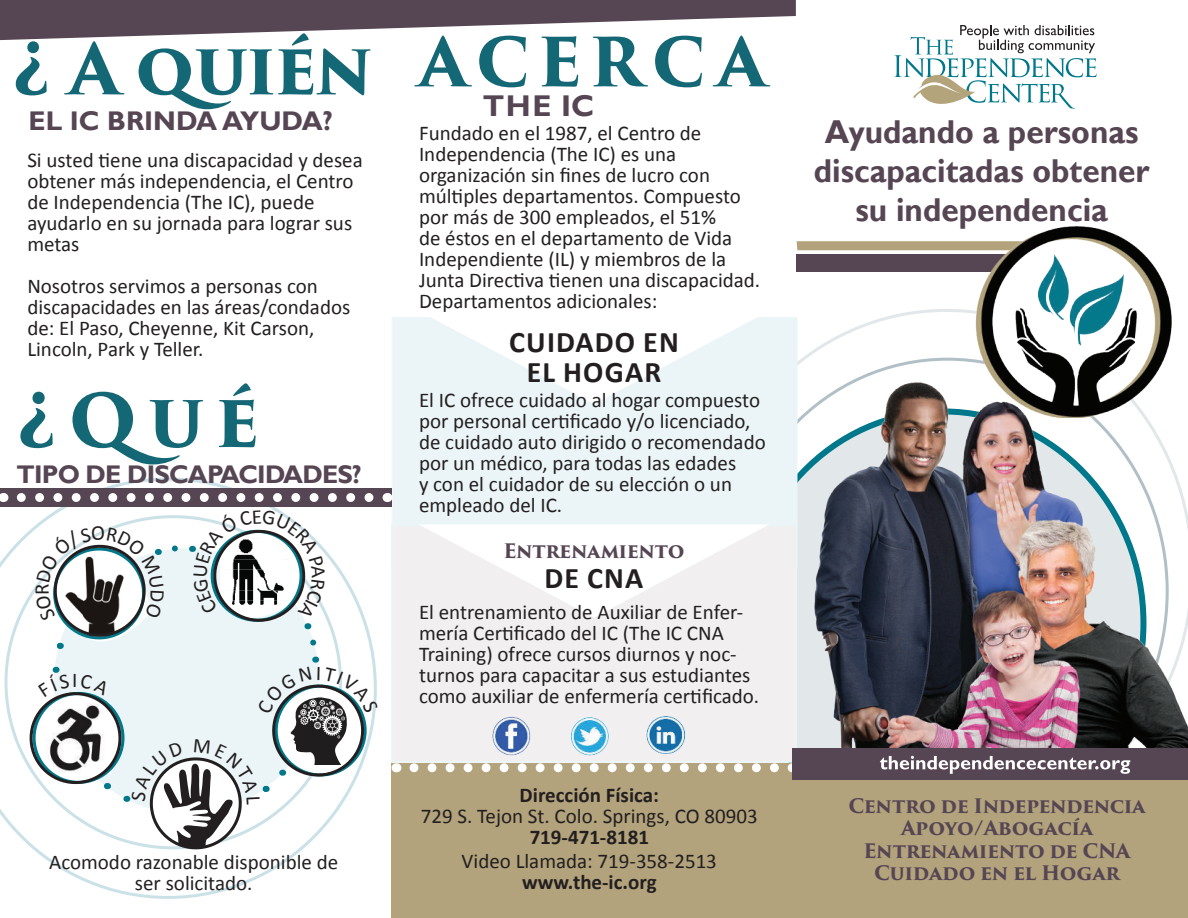
<style>
.page{position:relative;width:1188px;height:918px;background:#fff}
.page>*{position:absolute;margin:0;border:0;box-sizing:border-box;transform-origin:0 0}
.t1{font:700 72px "Trajan Pro 3";color:#146775}
.t2{font:700 69px "Trajan Pro 3";color:#146775}
.t3{font:700 66px "Trajan Pro 3";letter-spacing:.12em;color:#146775}
.t4{font:700 33px/39px "Gill Sans";color:#564553;text-align:center;scale:.95 1}
.t5{font:700 30px/30px "Calibri";letter-spacing:.04em;color:#231f20;text-align:center}
.t6{font:700 30px "Gill Sans";color:#564553}
.t7{font:700 27px "Gill Sans";color:#564553}
.t8{font:700 25.5px "Gill Sans";letter-spacing:-.03em;color:#564553}
.t9{font:21px/21px "Calibri";color:#231f20}
.t10{font:700 21px "Calibri";color:#231f20}
.t11{font:700 19.5px/22.5px "Trajan Pro 3";letter-spacing:-.025em;color:#564553;text-align:center}
</style>
<div class="page">
<svg style="left:797px;top:241px;width:175px;height:9px;background:#b4a57f"></svg>
<div style="left:797px;top:255px;width:212px;height:17px;background:#564553"></div>
<img style="left:972px;top:226px;width:200px;height:152px">
<img style="left:783px;top:378px;width:405px;height:386px">
<div style="left:392px;top:317px;width:405px;height:207px;background:#ebf5f7"></div>
<div style="left:391px;top:524px;width:406px;height:239px;background:#f1efef"></div>
<svg style="left:418px;top:524px;width:352px;height:94px"></svg>
<div style="left:392px;top:764px;width:405px;height:154px;background:#b2a37c"></div>
<svg style="left:0;top:478px;width:301px;height:421px"></svg>
<div style="left:0;top:488px;width:392px;height:19px;background:#564553"></div>
<svg style="left:21px;top:493px;width:353px;height:9px"></svg>
<svg style="left:414px;top:763px;width:369px;height:9px"></svg>
<svg style="left:418px;top:317px;width:352px;height:87px"></svg>
<img style="left:486px;top:714px;width:54px;height:44px">
<img style="left:567px;top:717px;width:54px;height:44px">
<img style="left:638px;top:710px;width:54px;height:43px">
<svg style="left:894px;top:25px;width:203px;height:84px"></svg>
<div style="left:796px;top:779px;width:392px;height:139px;background:#b2a37c"></div>
<svg style="left:0;top:0;width:796px;height:40px"></svg>
<div style="left:793px;top:748px;width:395px;height:32px;background:#564553"></div>
<svg style="left:880px;top:756px;width:250px;height:18px"></svg>
<svg style="left:22px;top:510px;width:355px;height:340px"></svg>
<h2 class="t2" style="left:12px;top:32px;width:363px">¿ A quién</h2>
<p class="t7" style="left:29px;top:110px;width:306px">EL IC BRINDA AYUDA?</p>
<p class="t9" style="left:27px;top:149px;width:337px">Si usted tiene una discapacidad y desea obtener más independencia, el Centro de Independencia (The IC), puede ayudarlo en su jornada para lograr sus metas</p>
<p class="t9" style="left:27px;top:275px;width:324px">Nosotros servimos a personas con discapacidades en las áreas/condados de: El Paso, Cheyenne, Kit Carson,<br>Lincoln, Park y Teller.</p>
<h1 class="t1" style="left:16px;top:382px;width:245px">¿Qué</h1>
<p class="t8" style="left:16px;top:464px;width:347px">TIPO DE DISCAPACIDADES?</p>
<p class="t9" style="left:31px;top:595px;width:13px;rotate:-90deg">R</p>
<p class="t9" style="left:72px;top:669px;width:7px">I</p>
<p class="t9" style="left:49px;top:852px;width:291px;text-align:center">Acomodo razonable disponible de ser solicitado.</p>
<h3 class="t3" style="left:418px;top:27px;width:349px">ACERCA</h3>
<h3 class="t6" style="left:483px;top:94px;width:113px">THE IC</h3>
<p class="t9" style="left:419px;top:123px;width:343px">Fundado en el 1987, el Centro de Independencia (The IC) es una organización sin fines de lucro con múltiples departamentos. Compuesto por más de 300 empleados, el 51%<br>de éstos en el departamento de Vida Independiente (IL) y miembros de la Junta Directiva tienen una discapacidad.<br>Departamentos adicionales:</p>
<h3 class="t5" style="left:509px;top:327px;width:171px">CUIDADO EN<br>EL HOGAR</h3>
<p class="t9" style="left:419px;top:390px;width:348px">El IC ofrece cuidado al hogar compuesto por personal certificado y/o licenciado, de cuidado auto dirigido o recomendado por un médico, para todas las edades<br>y con el cuidador de su elección o un empleado del IC.</p>
<p class="t11" style="left:503px;top:541px;width:183px">Entrenamiento</p>
<h3 class="t5" style="left:545px;top:564px;width:100px">DE CNA</h3>
<p class="t9" style="left:419px;top:602px;width:342px">El entrenamiento de Auxiliar de Enfer&shy;mería Certificado del IC (The IC CNA Training) ofrece cursos diurnos y noc&shy;turnos para capacitar a sus estudiantes como auxiliar de enfermería certificado.</p>
<p class="t10" style="left:520px;top:784px;width:141px">Dirección Física:</p>
<p class="t9" style="left:421px;top:805px;width:338px">729 S. Tejon St. Colo. Springs, CO 80903</p>
<p class="t10" style="left:530px;top:826px;width:121px">719-471-8181</p>
<p class="t9" style="left:462px;top:850px;width:257px">Video Llamada: 719-358-2513</p>
<p class="t10" style="left:522px;top:871px;width:136px">www.the-ic.org</p>
<h3 class="t4" style="left:814px;top:114px;width:355px">Ayudando a personas discapacitadas obtener su independencia</h3>
<p class="t11" style="left:849px;top:795px;width:298px">Centro de Independencia<br>Apoyo/Abogacía<br>Entrenamiento de CNA<br>Cuidado en el Hogar</p>
</div>
